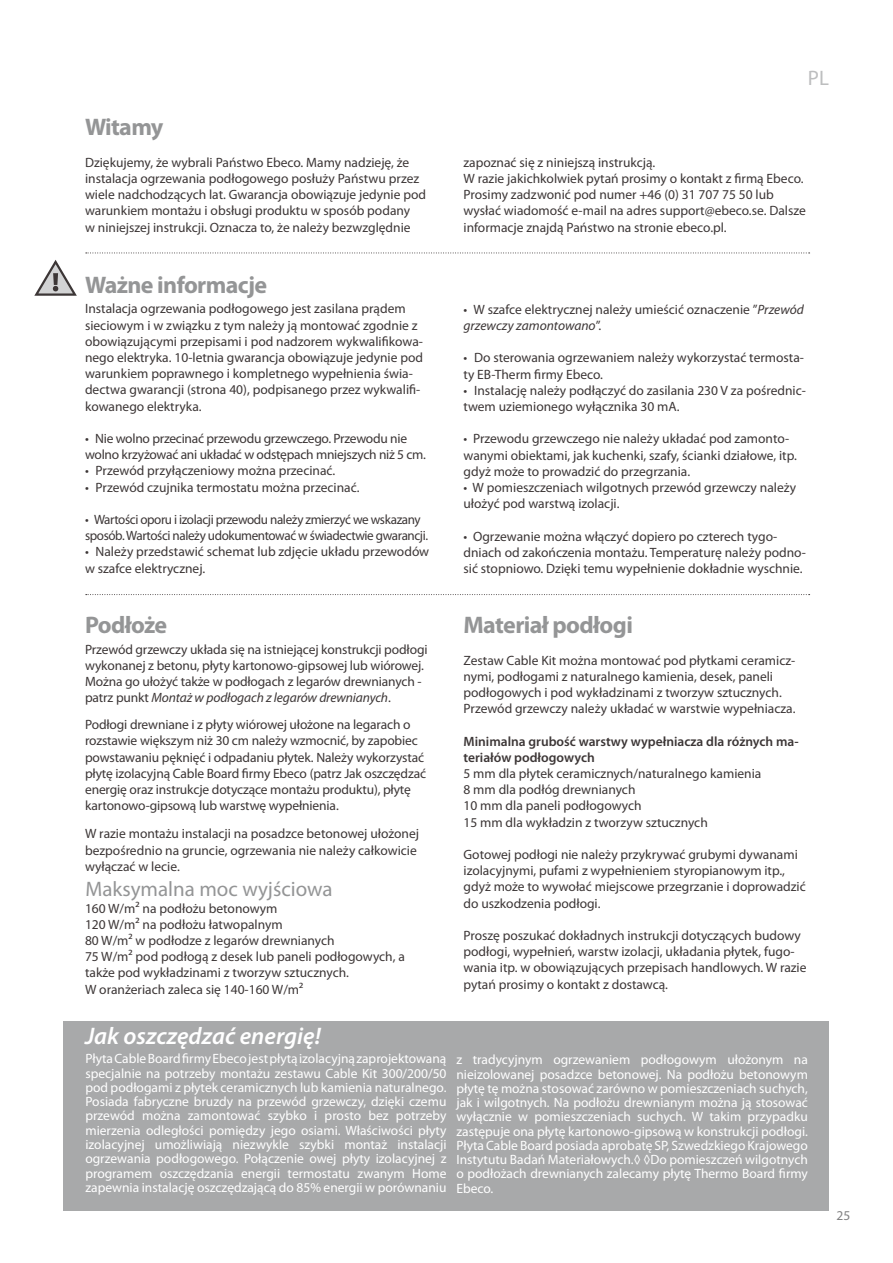
<style>
.page{position:relative;width:893px;height:1263px;background:#fff}
.page>*{position:absolute;margin:0;border:0;box-sizing:border-box;transform-origin:0 0}
.t1{font:700 24px "Myriad Pro";letter-spacing:-.025em;color:#949596}
.t2{font:italic 600 24px "Myriad Pro";color:#fff}
.t3{font:21px "Myriad Pro";color:#949596}
.t4{font:21px "Myriad Pro";color:#bdbebf}
.t5{font:13.5px/16.2px "Myriad Pro";color:#3c3636}
.t6{font:13.5px/14.2px "Myriad Pro";color:#fff;text-align:justify}
.t7{font:13.5px/16.2px "Myriad Pro";letter-spacing:-.03em;color:#3c3636}
.t8{font:13.5px/16.2px "Myriad Pro";letter-spacing:-.02em;color:#3c3636}
.t9{font:600 13.5px/16.2px "Myriad Pro";color:#3c3636}
.t10{font:13.5px "Myriad Pro";color:#818182}
.s1{font-style:italic}
</style>
<div class="page">
<div style="left:64px;top:1021px;width:765px;height:189px;background:#a8a9aa"></div>
<svg style="left:86px;top:253px;width:724px;height:1px"></svg>
<svg style="left:34px;top:260px;width:43px;height:36px"></svg>
<svg style="left:86px;top:594px;width:724px;height:1px"></svg>
<h1 class="t1" style="left:85px;top:111px;width:80px">Witamy</h1>
<h2 class="t4" style="left:808px;top:65px;width:23px">PL</h2>
<p class="t5" style="left:85px;top:154px;width:343px">Dziękujemy, że wybrali Państwo Ebeco. Mamy nadzieję, że instalacja ogrzewania podłogowego posłuży Państwu przez wiele nadchodzących lat. Gwarancja obowiązuje jedynie pod warunkiem montażu i obsługi produktu w sposób podany<br>w niniejszej instrukcji. Oznacza to, że należy bezwzględnie</p>
<p class="t5" style="left:463px;top:154px;width:344px">zapoznać się z niniejszą instrukcją.<br>W razie jakichkolwiek pytań prosimy o kontakt z firmą Ebeco.<br>Prosimy zadzwonić pod numer +46 (0) 31 707 75 50 lub wysłać wiadomość e-mail na adres support@ebeco.se. Dalsze informacje znajdą Państwo na stronie ebeco.pl.</p>
<h1 class="t1" style="left:85px;top:269px;width:184px">Ważne informacje</h1>
<p class="t5" style="left:85px;top:300px;width:339px">Instalacja ogrzewania podłogowego jest zasilana prądem sieciowym i w związku z tym należy ją montować zgodnie z obowiązującymi przepisami i pod nadzorem wykwalifikowa&shy;nego elektryka. 10-letnia gwarancja obowiązuje jedynie pod warunkiem poprawnego i kompletnego wypełnienia świa&shy;dectwa gwarancji (strona 40), podpisanego przez wykwalifi&shy;kowanego elektryka.</p>
<p class="t8" style="left:85px;top:430px;width:343px">• Nie wolno przecinać przewodu grzewczego. Przewodu nie wolno krzyżować ani układać w odstępach mniejszych niż 5 cm.</p>
<p class="t5" style="left:85px;top:462px;width:252px">• Przewód przyłączeniowy można przecinać.</p>
<p class="t5" style="left:85px;top:479px;width:276px">• Przewód czujnika termostatu można przecinać.</p>
<p class="t7" style="left:85px;top:511px;width:345px">• Wartości oporu i izolacji przewodu należy zmierzyć we wskazany sposób. Wartości należy udokumentować w świadectwie gwarancji.</p>
<p class="t5" style="left:85px;top:543px;width:346px">• Należy przedstawić schemat lub zdjęcie układu przewodów w szafce elektrycznej.</p>
<p class="t5" style="left:463px;top:301px;width:342px">• W szafce elektrycznej należy umieścić oznaczenie ”<span class="s1">Przewód grzewczy zamontowano</span>”.</p>
<p class="t5" style="left:463px;top:350px;width:342px">• Do sterowania ogrzewaniem należy wykorzystać termosta&shy;ty EB-Therm firmy Ebeco.</p>
<p class="t5" style="left:463px;top:382px;width:344px">• Instalację należy podłączyć do zasilania 230 V za pośrednic&shy;twem uziemionego wyłącznika 30 mA.</p>
<p class="t5" style="left:463px;top:431px;width:335px">• Przewodu grzewczego nie należy układać pod zamonto&shy;wanymi obiektami, jak kuchenki, szafy, ścianki działowe, itp. gdyż może to prowadzić do przegrzania.</p>
<p class="t5" style="left:463px;top:479px;width:334px">• W pomieszczeniach wilgotnych przewód grzewczy należy ułożyć pod warstwą izolacji.</p>
<p class="t5" style="left:463px;top:528px;width:344px">• Ogrzewanie można włączyć dopiero po czterech tygo&shy;dniach od zakończenia montażu. Temperaturę należy podno&shy;sić stopniowo. Dzięki temu wypełnienie dokładnie wyschnie.</p>
<h1 class="t1" style="left:85px;top:609px;width:84px">Podłoże</h1>
<h1 class="t1" style="left:463px;top:609px;width:171px">Materiał podłogi</h1>
<p class="t5" style="left:85px;top:641px;width:344px">Przewód grzewczy układa się na istniejącej konstrukcji podłogi wykonanej z betonu, płyty kartonowo-gipsowej lub wiórowej.<br>Można go ułożyć także w podłogach z legarów drewnianych - patrz punkt <span class="s1">Montaż w podłogach z legarów drewnianych</span>.</p>
<p class="t5" style="left:85px;top:716px;width:343px">Podłogi drewniane i z płyty wiórowej ułożone na legarach o rozstawie większym niż 30 cm należy wzmocnić, by zapobiec powstawaniu pęknięć i odpadaniu płytek. Należy wykorzystać płytę izolacyjną Cable Board firmy Ebeco (patrz Jak oszczędzać energię oraz instrukcje dotyczące montażu produktu), płytę kartonowo-gipsową lub warstwę wypełnienia.</p>
<p class="t5" style="left:85px;top:825px;width:335px">W razie montażu instalacji na posadzce betonowej ułożonej bezpośrednio na gruncie, ogrzewania nie należy całkowicie wyłączać w lecie.</p>
<p class="t5" style="left:85px;top:900px;width:321px">160 W/m² na podłożu betonowym<br>120 W/m² na podłożu łatwopalnym<br>80 W/m² w podłodze z legarów drewnianych<br>75 W/m² pod podłogą z desek lub paneli podłogowych, a także pod wykładzinami z tworzyw sztucznych.<br>W oranżeriach zaleca się 140-160 W/m²</p>
<h2 class="t3" style="left:85px;top:876px;width:249px">Maksymalna moc wyjściowa</h2>
<h1 class="t2" style="left:85px;top:1021px;width:237px">Jak oszczędzać energię!</h1>
<p class="t5" style="left:463px;top:652px;width:334px">Zestaw Cable Kit można montować pod płytkami ceramicz&shy;nymi, podłogami z naturalnego kamienia, desek, paneli podłogowych i pod wykładzinami z tworzyw sztucznych.<br>Przewód grzewczy należy układać w warstwie wypełniacza.</p>
<p class="t9" style="left:463px;top:732px;width:337px">Minimalna grubość warstwy wypełniacza dla różnych ma&shy;teriałów podłogowych</p>
<p class="t5" style="left:463px;top:765px;width:299px">5 mm dla płytek ceramicznych/naturalnego kamienia 8 mm dla podłóg drewnianych<br>10 mm dla paneli podłogowych<br>15 mm dla wykładzin z tworzyw sztucznych</p>
<p class="t5" style="left:463px;top:846px;width:344px">Gotowej podłogi nie należy przykrywać grubymi dywanami izolacyjnymi, pufami z wypełnieniem styropianowym itp., gdyż może to wywołać miejscowe przegrzanie i doprowadzić do uszkodzenia podłogi.</p>
<p class="t5" style="left:463px;top:927px;width:345px">Proszę poszukać dokładnych instrukcji dotyczących budowy podłogi, wypełnień, warstw izolacji, układania płytek, fugo&shy;wania itp. w obowiązujących przepisach handlowych. W razie pytań prosimy o kontakt z dostawcą.</p>
<p class="t6" style="left:85px;top:1051px;width:363px">Płyta Cable Board firmy Ebeco jest płytą izolacyjną zaprojektowaną specjalnie na potrzeby montażu zestawu Cable Kit 300/200/50 pod podłogami z płytek ceramicznych lub kamienia naturalnego.<br>Posiada fabryczne bruzdy na przewód grzewczy, dzięki czemu przewód można zamontować szybko i prosto bez potrzeby mierzenia odległości pomiędzy jego osiami. Właściwości płyty izolacyjnej umożliwiają niezwykle szybki montaż instalacji ogrzewania podłogowego. Połączenie owej płyty izolacyjnej z programem oszczędzania energii termostatu zwanym Home zapewnia instalację oszczędzającą do 85% energii w porównaniu</p>
<p class="t6" style="left:456px;top:1052px;width:353px">z tradycyjnym ogrzewaniem podłogowym ułożonym na nieizolowanej posadzce betonowej. Na podłożu betonowym płytę tę można stosować zarówno w pomieszczeniach suchych, jak i wilgotnych. Na podłożu drewnianym można ją stosować wyłącznie w pomieszczeniach suchych. W takim przypadku zastępuje ona płytę kartonowo-gipsową w konstrukcji podłogi.<br>Płyta Cable Board posiada aprobatę SP, Szwedzkiego Krajowego Instytutu Badań Materiałowych.◊ ◊Do pomieszczeń wilgotnych o podłożach drewnianych zalecamy płytę Thermo Board firmy Ebeco.</p>
<p class="t10" style="left:837px;top:1207px;width:15px">25</p>
</div>
